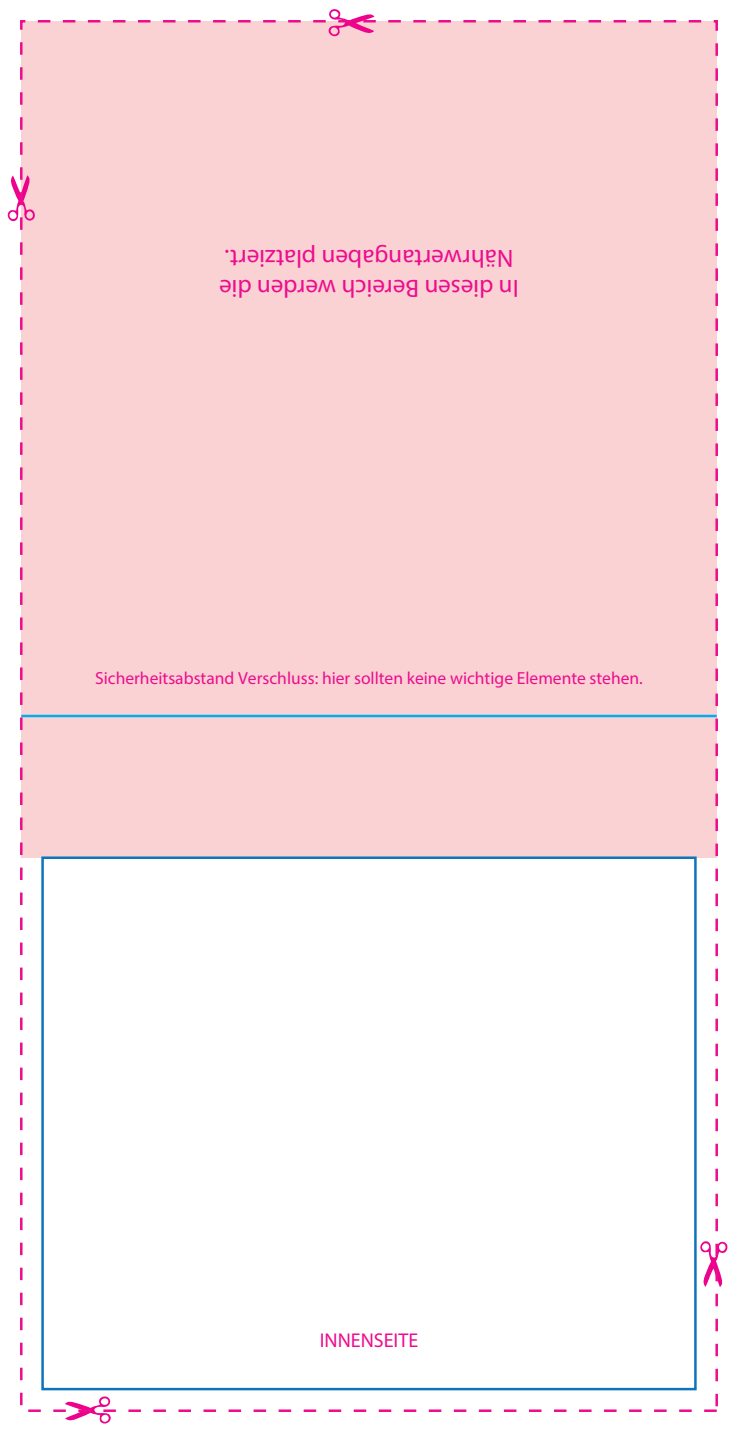
<style>
.page{position:relative;width:738px;height:1432px;background:#fff}
.page>*{position:absolute;margin:0;border:0;box-sizing:border-box;transform-origin:0 0}
.t1{font:25px/30px "Myriad Pro";color:#ed0c8e}
.t2{font:20px "Myriad Pro";color:#ed0c8e}
.t3{font:17.5px "Myriad Pro";color:#ed0c8e}
</style>
<div class="page">
<div style="left:21px;top:21px;width:695px;height:553px;background:#fbd2d3"></div>
<svg style="left:328px;top:9px;width:46px;height:28px"></svg>
<svg style="left:65px;top:1396px;width:49px;height:28px"></svg>
<svg style="left:7px;top:175px;width:28px;height:47px"></svg>
<svg style="left:696px;top:1237px;width:32px;height:50px"></svg>
<div style="left:21px;top:574px;width:695px;height:283px;background:#fbd2d3"></div>
<hr style="left:21px;top:714px;width:695px;height:3px;background:#00aeef">
<div style="left:41px;top:856px;width:655px;height:534px;border:2px solid #1074bc"></div>
<h1 class="t1" style="left:518px;top:304px;width:301px;rotate:-180deg">In diesen Bereich werden die<br>Nährwertangaben platziert.</h1>
<p class="t3" style="left:95px;top:667px;width:549px">Sicherheitsabstand Verschluss: hier sollten keine wichtige Elemente stehen.</p>
<p class="t2" style="left:319px;top:1327px;width:100px">INNENSEITE</p>
</div>
